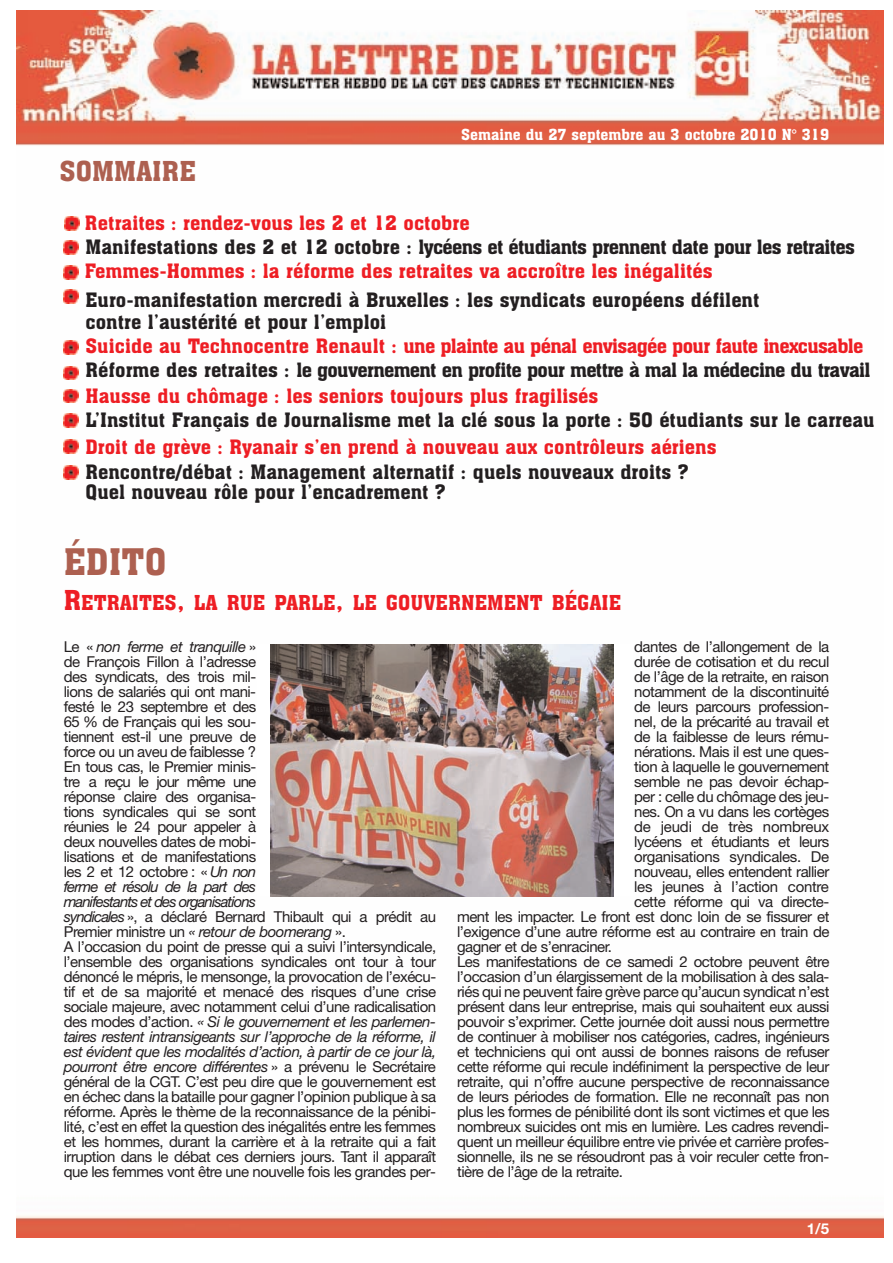
<style>
.page{position:relative;width:893px;height:1263px;background:#fff}
.page>*{position:absolute;margin:0;border:0;box-sizing:border-box;transform-origin:0 0}
.t1{font:36px "Aachen BT";color:#ad6050}
.t2{font:27px "Aachen BT";color:#ad6050}
.t3{font:20.25px "Aachen BT";color:#ee1e24}
.t4{font:19.5px/22.5px "Aachen BT";color:#231f20}
.t5{font:19.5px "Aachen BT";color:#ee1e24}
.t6{font:19.5px "Aachen BT";letter-spacing:-.035em;color:#231f20}
.t7{font:19.5px "Aachen BT";letter-spacing:-.035em;color:#ee1e24}
.t8{font:15px/15px "Helvetica Neue";letter-spacing:-.035em;color:#231f20}
.t9{font:15px "Aachen BT";color:#fff}
.t10{font:15px "Helvetica Neue";letter-spacing:-.01em;color:#231f20}
.t11{font:700 15px "Helvetica Neue";color:#fff}
.s1{font-size:27px}
.s2{font-style:italic}
</style>
<div class="page">
<img style="left:17px;top:11px;width:867px;height:1226px">
<div style="left:258px;top:644px;width:375px;height:252px;background:#fff"></div>
<img style="left:270px;top:644px;width:343px;height:252px">
<img style="left:64px;top:466px;width:15px;height:13px">
<img style="left:64px;top:440px;width:15px;height:13px">
<img style="left:64px;top:290px;width:15px;height:13px">
<img style="left:64px;top:241px;width:15px;height:13px">
<img style="left:64px;top:366px;width:15px;height:14px">
<img style="left:64px;top:266px;width:15px;height:13px">
<img style="left:65px;top:217px;width:15px;height:13px">
<img style="left:64px;top:341px;width:15px;height:13px">
<img style="left:64px;top:389px;width:15px;height:14px">
<img style="left:64px;top:414px;width:15px;height:13px">
<p class="t9" style="left:461px;top:126px;width:369px">Semaine du 27 septembre au 3 octobre 2010 N° 319</p>
<h2 class="t2" style="left:60px;top:156px;width:138px">SOMMAIRE</h2>
<h3 class="t5" style="left:85px;top:212px;width:386px">Retraites : rendez-vous les 2 et 12 octobre</h3>
<h3 class="t6" style="left:86px;top:236px;width:771px">Manifestations des 2 et 12 octobre : lycéens et étudiants prennent date pour les retraites</h3>
<h3 class="t5" style="left:85px;top:260px;width:629px">Femmes-Hommes : la réforme des retraites va accroître les inégalités</h3>
<h3 class="t4" style="left:86px;top:289px;width:675px">Euro-manifestation mercredi à Bruxelles : les syndicats européens défilent contre l’austérité et pour l’emploi</h3>
<h3 class="t7" style="left:86px;top:335px;width:779px">Suicide au Technocentre Renault : une plainte au pénal envisagée pour faute inexcusable</h3>
<h3 class="t6" style="left:86px;top:359px;width:786px">Réforme des retraites : le gouvernement en profite pour mettre à mal la médecine du travail</h3>
<h3 class="t5" style="left:86px;top:384px;width:514px">Hausse du chômage : les seniors toujours plus fragilisés</h3>
<h3 class="t4" style="left:86px;top:409px;width:791px">L’Institut Français de Journalisme met la clé sous la porte : 50 étudiants sur le carreau</h3>
<h3 class="t5" style="left:86px;top:435px;width:632px">Droit de grève : Ryanair s’en prend à nouveau aux contrôleurs aériens</h3>
<h3 class="t4" style="left:86px;top:463px;width:604px;line-height:19.5px">Rencontre/débat : Management alternatif : quels nouveaux droits ?<br>Quel nouveau rôle pour l’encadrement ?</h3>
<h1 class="t1" style="left:64px;top:542px;width:104px">ÉDITO</h1>
<h3 class="t3" style="left:64px;top:591px;width:559px"><span class="s1">R</span>ETRAITES<span class="s1">,</span> LA RUE PARLE<span class="s1">,</span> LE GOUVERNEMENT BÉGAIE</h3>
<p class="t8" style="left:64px;top:639px;width:374px">Le « <span class="s2">non ferme et tranquille</span> »<br>de François Fillon à l’adresse<br>des syndicats, des trois mil-<br>lions de salariés qui ont mani-<br>festé le 23 septembre et des<br>65 % de Français qui les sou-<br>tiennent est-il une preuve de<br>force ou un aveu de faiblesse ?<br>En tous cas, le Premier minis-<br>tre a reçu le jour même une<br>réponse claire des organisa-<br>tions syndicales qui se sont<br>réunies le 24 pour appeler à<br>deux nouvelles dates de mobi-<br>lisations et de manifestations<br>les 2 et 12 octobre : « <span class="s2">Un non<br>ferme et résolu de la part des<br>manifestants et des organisations<br>syndicales</span> », a déclaré Bernard Thibault qui a prédit au Premier ministre un <span class="s2">« retour de boomerang</span> ».<br>A l’occasion du point de presse qui a suivi l’intersyndicale, l’ensemble des organisations syndicales ont tour à tour dénoncé le mépris, le mensonge, la provocation de l’exécu&shy;tif et de sa majorité et menacé des risques d’une crise sociale majeure, avec notamment celui d’une radicalisation des modes d’action. <span class="s2">« Si le gouvernement et les parlemen&shy;taires restent intransigeants sur l’approche de la réforme, il est évident que les modalités d’action, à partir de ce jour là, pourront être encore différentes</span> » a prévenu le Secrétaire général de la CGT. C’est peu dire que le gouvernement est en échec dans la bataille pour gagner l’opinion publique à sa réforme. Après le thème de la reconnaissance de la pénibi&shy;lité, c’est en effet la question des inégalités entre les femmes et les hommes, durant la carrière et à la retraite qui a fait irruption dans le débat ces derniers jours. Tant il apparaît que les femmes vont être une nouvelle fois les grandes per-</p>
<p class="t8" style="left:634px;top:639px;width:197px">dantes de l’allongement de la</p>
<p class="t8" style="left:634px;top:654px;width:197px">durée de cotisation et du recul</p>
<p class="t8" style="left:634px;top:669px;width:197px">de l’âge de la retraite, en raison</p>
<p class="t8" style="left:634px;top:684px;width:197px">notamment de la discontinuité</p>
<p class="t8" style="left:634px;top:699px;width:197px">de leurs parcours profession-</p>
<p class="t8" style="left:634px;top:714px;width:197px">nel, de la précarité au travail et</p>
<p class="t8" style="left:634px;top:729px;width:197px">de la faiblesse de leurs rému-</p>
<p class="t8" style="left:634px;top:744px;width:197px">nérations. Mais il est une ques-</p>
<p class="t8" style="left:634px;top:759px;width:197px">tion à laquelle le gouvernement</p>
<p class="t8" style="left:634px;top:774px;width:197px">semble ne pas devoir échap-</p>
<p class="t8" style="left:634px;top:789px;width:197px">per : celle du chômage des jeu-</p>
<p class="t8" style="left:634px;top:804px;width:197px">nes. On a vu dans les cortèges</p>
<p class="t10" style="left:634px;top:818px;width:197px">de jeudi de très nombreux</p>
<p class="t8" style="left:634px;top:834px;width:197px">lycéens et étudiants et leurs</p>
<p class="t8" style="left:634px;top:849px;width:196px">organisations syndicales. De</p>
<p class="t8" style="left:634px;top:864px;width:197px">nouveau, elles entendent rallier</p>
<p class="t8" style="left:634px;top:879px;width:196px">les jeunes à l’action contre</p>
<p class="t8" style="left:634px;top:894px;width:197px">cette réforme qui va directe-</p>
<p class="t8" style="left:457px;top:909px;width:374px">ment les impacter. Le front est donc loin de se fissurer et</p>
<p class="t8" style="left:457px;top:924px;width:374px">l’exigence d’une autre réforme est au contraire en train de</p>
<p class="t8" style="left:457px;top:939px;width:156px">gagner et de s’enraciner.</p>
<p class="t8" style="left:457px;top:954px;width:374px">Les manifestations de ce samedi 2 octobre peuvent être</p>
<p class="t8" style="left:457px;top:969px;width:374px">l’occasion d’un élargissement de la mobilisation à des sala-</p>
<p class="t8" style="left:457px;top:984px;width:374px">riés qui ne peuvent faire grève parce qu’aucun syndicat n’est</p>
<p class="t8" style="left:457px;top:999px;width:374px">présent dans leur entreprise, mais qui souhaitent eux aussi</p>
<p class="t8" style="left:457px;top:1014px;width:374px">pouvoir s’exprimer. Cette journée doit aussi nous permettre</p>
<p class="t8" style="left:457px;top:1029px;width:374px">de continuer à mobiliser nos catégories, cadres, ingénieurs</p>
<p class="t8" style="left:457px;top:1044px;width:374px">et techniciens qui ont aussi de bonnes raisons de refuser</p>
<p class="t8" style="left:457px;top:1059px;width:374px">cette réforme qui recule indéfiniment la perspective de leur</p>
<p class="t8" style="left:457px;top:1074px;width:374px">retraite, qui n’offre aucune perspective de reconnaissance</p>
<p class="t8" style="left:457px;top:1089px;width:374px">de leurs périodes de formation. Elle ne reconnaît pas non</p>
<p class="t8" style="left:457px;top:1104px;width:374px">plus les formes de pénibilité dont ils sont victimes et que les</p>
<p class="t8" style="left:457px;top:1119px;width:374px">nombreux suicides ont mis en lumière. Les cadres revendi-</p>
<p class="t8" style="left:457px;top:1134px;width:374px">quent un meilleur équilibre entre vie privée et carrière profes-</p>
<p class="t8" style="left:457px;top:1149px;width:374px">sionnelle, ils ne se résoudront pas à voir reculer cette fron-</p>
<p class="t8" style="left:457px;top:1164px;width:167px">tière de l’âge de la retraite.</p>
<p class="t11" style="left:807px;top:1219px;width:24px">1/5</p>
</div>
